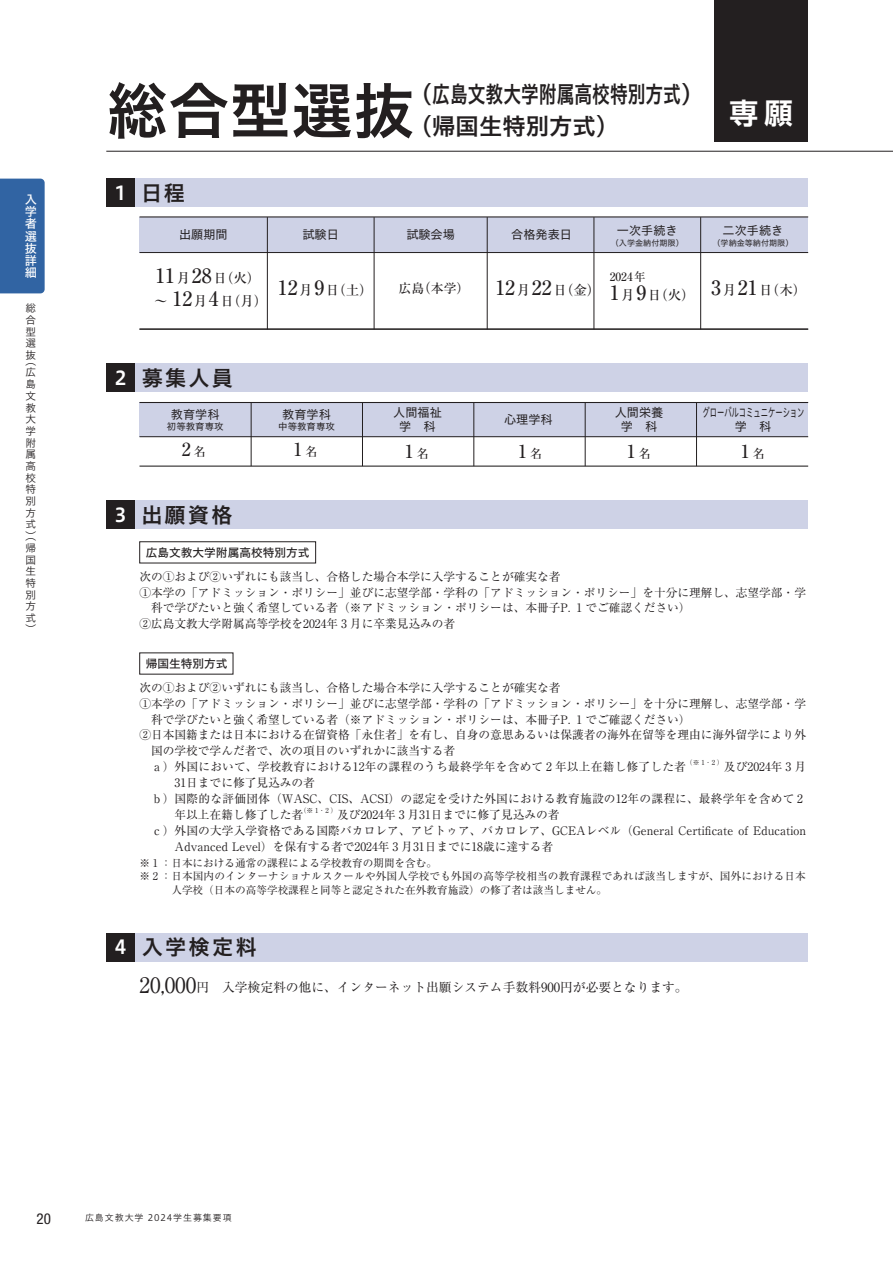
<style>
.page{position:relative;width:893px;height:1263px;background:#fff}
.page>*{position:absolute;margin:0;border:0;box-sizing:border-box;transform-origin:0 0}
.t1{font:61.65px "Hiragino UD Sans Std W6";color:#231f20}
.t2{font:700 28.65px "UD Shin Go Pr 6 De";color:#fff}
.t3{font:23.4px "Hiragino UD Sans Std W6";color:#231f20}
.t4{font:21.3px "Hiragino UD Sans Std W6";letter-spacing:.1em;color:#231f20}
.t5{font:500 18px "Ryumin Pr 6";color:#231f20}
.t6{font:condensed 15px "Helvetica Neue LT Std";color:#231f20}
.t7{font:500 13.35px/23.1px "Ryumin Pr 6";color:#231f20}
.t8{font:12.75px "Ryumin Pr 6";color:#231f20}
.t9{font:500 12.75px "Ryumin Pr 6";color:#231f20}
.t10{font:12.15px/13.5px "Hiragino UD Sans Std W4";color:#231f20;text-align:center}
.t11{font:12.15px/13.5px "Hiragino UD Sans Std W4";color:#231f20;text-align:center;scale:.6 1}
.t12{font:12.15px/12.1px "Hiragino UD Sans Std W5";color:#fff;text-align:justify}
.t13{font:11.7px "Ryumin Pr 6";color:#231f20}
.t14{font:11.7px "Ryumin Pr 6";letter-spacing:.025em;color:#231f20}
.t15{font:11.7px "Ryumin Pr 6";letter-spacing:.02em;color:#231f20}
.t16{font:11.7px "Hiragino UD Sans Std W5";color:#231f20}
.t17{font:500 11.55px "Ryumin Pr 6";color:#231f20}
.t18{font:10.65px "Ryumin Pr 6";color:#231f20}
.t19{font:10.65px/11.7px "Hiragino UD Sans Std W3";color:#231f20;text-align:justify}
.t20{font:9.45px "Hiragino UD Sans Std W4";color:#231f20}
.t21{font:9px "Hiragino UD Sans Std W3";letter-spacing:.1em;color:#231f20}
.t22{font:8.1px "Hiragino UD Sans Std W4";color:#231f20}
.t23{font:6.75px "Ryumin Pr 6";color:#231f20}
.s1{font-size:19.2px;color:#fff}
.s2{font-size:19.8px}
.s3{font-size:13.35px}
.s4{font-size:12.15px}
.s5{font-size:21.3px}
</style>
<div class="page">
<hr style="left:106px;top:151px;width:787px;height:1px;background:#231f20">
<div style="left:139px;top:217px;width:669px;height:35px;background:#ced2e6"></div>
<hr style="left:139px;top:216px;width:669px;height:1px;background:#231f20">
<hr style="left:700px;top:217px;width:1px;height:112px;background:#231f20">
<hr style="left:594px;top:217px;width:1px;height:112px;background:#231f20">
<hr style="left:487px;top:217px;width:1px;height:112px;background:#231f20">
<hr style="left:374px;top:217px;width:1px;height:112px;background:#231f20">
<hr style="left:267px;top:217px;width:1px;height:112px;background:#231f20">
<hr style="left:139px;top:252px;width:669px;height:1px;background:#231f20">
<hr style="left:139px;top:329px;width:669px;height:1px;background:#231f20">
<div style="left:106px;top:179px;width:702px;height:28px;background:#ced2e6"></div>
<div style="left:106px;top:179px;width:29px;height:28px;background:#231f20"></div>
<div style="left:106px;top:933px;width:702px;height:28px;background:#ced2e6"></div>
<div style="left:106px;top:933px;width:29px;height:28px;background:#231f20"></div>
<div style="left:139px;top:402px;width:669px;height:35px;background:#ced2e6"></div>
<hr style="left:139px;top:402px;width:669px;height:1px;background:#231f20">
<hr style="left:139px;top:436px;width:669px;height:1px;background:#231f20">
<hr style="left:251px;top:402px;width:1px;height:64px;background:#231f20">
<hr style="left:362px;top:402px;width:1px;height:64px;background:#231f20">
<hr style="left:474px;top:402px;width:1px;height:64px;background:#231f20">
<hr style="left:585px;top:402px;width:1px;height:64px;background:#231f20">
<hr style="left:696px;top:402px;width:1px;height:64px;background:#231f20">
<hr style="left:139px;top:466px;width:669px;height:1px;background:#231f20">
<div style="left:106px;top:364px;width:702px;height:28px;background:#ced2e6"></div>
<div style="left:106px;top:364px;width:29px;height:28px;background:#231f20"></div>
<div style="left:106px;top:501px;width:702px;height:28px;background:#ced2e6"></div>
<div style="left:106px;top:501px;width:29px;height:28px;background:#231f20"></div>
<div style="left:139px;top:541px;width:177px;height:22px;border:1px solid #231f20"></div>
<div style="left:0;top:179px;width:45px;height:114px;background:#3164a3"></div>
<div style="left:715px;top:0;width:93px;height:141px;background:#231f20"></div>
<p class="t12" style="left:25px;top:193px;width:13px">入学者選抜詳細</p>
<p class="t19" style="left:26px;top:302px;width:12px">総合型選抜</p>
<p class="t19" style="left:26px;top:354px;width:12px">（広島文教大学附属高校特別方式）（帰国生特別方式）</p>
<h1 class="t1" style="left:106px;top:64px;width:310px">総合型選抜</h1>
<h3 class="t3" style="left:409px;top:77px;width:297px">（広島文教大学附属高校特別方式）</h3>
<h3 class="t3" style="left:409px;top:109px;width:212px">（帰国生特別方式）</h3>
<h3 class="t4" style="left:115px;top:177px;width:72px"><span class="s1">1</span> 日程</h3>
<h3 class="t4" style="left:142px;top:177px;width:91px">入試日程</h3>
<h2 class="t2" style="left:730px;top:90px;width:65px">専願</h2>
<p class="t10" style="left:617px;top:223px;width:62px">一次手続き</p>
<p class="t10" style="left:723px;top:223px;width:62px">二次手続き</p>
<p class="t22" style="left:611px;top:236px;width:74px">（入学金納付期限）</p>
<p class="t22" style="left:712px;top:236px;width:82px">（学納金等納付期限）</p>
<p class="t10" style="left:179px;top:227px;width:50px">出願期間</p>
<p class="t10" style="left:302px;top:227px;width:38px">試験日</p>
<p class="t10" style="left:406px;top:227px;width:50px">試験会場</p>
<p class="t10" style="left:511px;top:227px;width:62px">合格発表日</p>
<p class="t7" style="left:154px;top:266px;width:115px"><span class="s2">11</span>月<span class="s2">28</span>日（火）～ <span class="s2">12</span>月<span class="s2">4</span>日（月）</p>
<p class="t7" style="left:278px;top:278px;width:96px"><span class="s2">12</span>月<span class="s2">9</span>日（土）</p>
<p class="t7" style="left:495px;top:278px;width:312px"><span class="s2">12</span>月<span class="s2">22</span>日（金） <span class="s2">1</span>月<span class="s2">9</span>日（火） <span class="s2">3</span>月<span class="s2">21</span>日（木）</p>
<p class="t17" style="left:610px;top:267px;width:38px">2024年</p>
<p class="t9" style="left:399px;top:278px;width:72px">広島<span class="s3">（</span>本学）</p>
<h3 class="t4" style="left:115px;top:362px;width:120px"><span class="s1">2</span> 募集人員</h3>
<p class="t10" style="left:393px;top:405px;width:50px">人間福祉学　科</p>
<p class="t10" style="left:504px;top:412px;width:50px">心理学科</p>
<p class="t10" style="left:615px;top:405px;width:50px">人間栄養学　科</p>
<p class="t11" style="left:702px;top:405px;width:172px">グローバルコミュニケーション学　科</p>
<p class="t10" style="left:282px;top:407px;width:50px">教育学科</p>
<p class="t20" style="left:278px;top:419px;width:58px">中等教育専攻</p>
<p class="t10" style="left:171px;top:407px;width:50px">教育学科</p>
<p class="t20" style="left:167px;top:419px;width:58px">初等教育専攻</p>
<h3 class="t5" style="left:182px;top:435px;width:26px">2 <span class="s4">名</span></h3>
<h3 class="t5" style="left:293px;top:435px;width:26px">1 <span class="s4">名</span></h3>
<h3 class="t5" style="left:405px;top:437px;width:26px">1 <span class="s4">名</span></h3>
<h3 class="t5" style="left:518px;top:437px;width:26px">1 <span class="s4">名</span></h3>
<h3 class="t5" style="left:627px;top:437px;width:26px">1 <span class="s4">名</span></h3>
<h3 class="t5" style="left:741px;top:437px;width:26px">1 <span class="s4">名</span></h3>
<h3 class="t4" style="left:115px;top:499px;width:119px"><span class="s1">3</span> 出願資格</h3>
<p class="t16" style="left:146px;top:543px;width:165px">広島文教大学附属高校特別方式</p>
<p class="t13" style="left:139px;top:567px;width:422px">次の①および②いずれにも該当し、合格した場合本学に入学することが確実な者</p>
<p class="t13" style="left:139px;top:583px;width:668px">①本学の「アドミッション・ポリシー」並びに志望学部・学科の「アドミッション・ポリシー」を十分に理解し、志望学部・学</p>
<p class="t13" style="left:151px;top:599px;width:541px">科で学びたいと強く希望している者（※アドミッション・ポリシーは、本冊子P．1 でご確認ください）</p>
<p class="t13" style="left:139px;top:615px;width:317px">②広島文教大学附属高等学校を2024年 3 月に卒業見込みの者</p>
<p class="t16" style="left:146px;top:655px;width:83px">帰国生特別方式</p>
<p class="t13" style="left:139px;top:678px;width:422px">次の①および②いずれにも該当し、合格した場合本学に入学することが確実な者</p>
<p class="t13" style="left:139px;top:694px;width:668px">①本学の「アドミッション・ポリシー」並びに志望学部・学科の「アドミッション・ポリシー」を十分に理解し、志望学部・学</p>
<p class="t13" style="left:151px;top:710px;width:541px">科で学びたいと強く希望している者（※アドミッション・ポリシーは、本冊子P．1 でご確認ください）</p>
<p class="t13" style="left:139px;top:726px;width:668px">②日本国籍または日本における在留資格「永住者」を有し、自身の意思あるいは保護者の海外在留等を理由に海外留学により外</p>
<p class="t13" style="left:151px;top:742px;width:306px">国の学校で学んだ者で、次の項目のいずれかに該当する者</p>
<p class="t15" style="left:139px;top:758px;width:548px">　ａ）外国において、学校教育における12年の課程のうち最終学年を含めて２年以上在籍し修了した者</p>
<p class="t23" style="left:686px;top:757px;width:39px">（※１･２）</p>
<p class="t13" style="left:724px;top:757px;width:84px">及び2024年３月</p>
<p class="t13" style="left:175px;top:773px;width:142px">31日までに修了見込みの者</p>
<p class="t14" style="left:139px;top:789px;width:664px">　ｂ）国際的な評価団体（WASC、CIS、ACSI）の認定を受けた外国における教育施設の12年の課程に、最終学年を含めて２</p>
<p class="t13" style="left:175px;top:805px;width:130px">年以上在籍し修了した者</p>
<p class="t23" style="left:300px;top:805px;width:39px">（※１･２）</p>
<p class="t13" style="left:337px;top:805px;width:224px">及び2024年３月31日までに修了見込みの者</p>
<p class="t13" style="left:139px;top:821px;width:668px">　ｃ）外国の大学入学資格である国際バカロレア、アビトゥア、バカロレア、GCEAレベル（General Certificate of Education</p>
<p class="t13" style="left:175px;top:837px;width:380px">Advanced Level）を保有する者で2024年３月31日までに18歳に達する者</p>
<p class="t18" style="left:139px;top:854px;width:299px">※ １：日本における通常の課程による学校教育の期間を含む。</p>
<p class="t18" style="left:139px;top:868px;width:668px">※ ２：日本国内のインターナショナルスクールや外国人学校でも外国の高等学校相当の教育課程であれば該当しますが、国外における日本</p>
<p class="t18" style="left:171px;top:882px;width:437px">人学校（日本の高等学校課程と同等と認定された在外教育施設）の修了者は該当しません。</p>
<h3 class="t4" style="left:115px;top:931px;width:143px"><span class="s1">4</span> 入学検定料</h3>
<p class="t8" style="left:139px;top:977px;width:550px"><span class="s5">20,000</span>円　入学検定料の他に、インターネット出願システム手数料900円が必要となります。</p>
<p class="t6" style="left:37px;top:1209px;width:16px">20</p>
<p class="t21" style="left:85px;top:1210px;width:148px">広島文教大学 2024学生募集要項</p>
</div>
